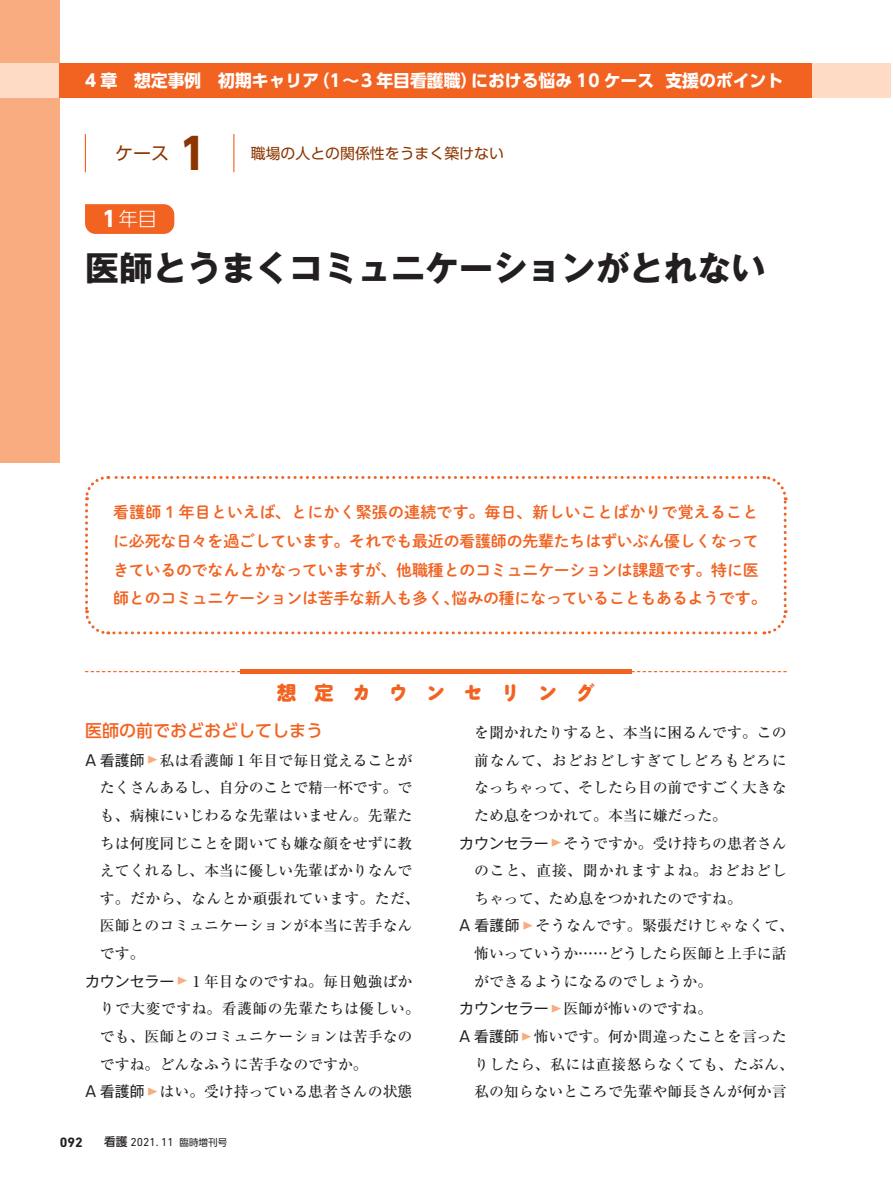
<style>
.page{position:relative;width:893px;height:1191px;background:#fff}
.page>*{position:absolute;margin:0;border:0;box-sizing:border-box;transform-origin:0 0}
.t1{font:700 42.45px "UD Shin Go Pro";color:#8c3500}
.t2{font:700 34.05px "Gothic MB101 Pro";color:#231f20}
.t3{font:800 19.2px "Maru Anti Std";letter-spacing:.95em;color:#f26221}
.t4{font:300 19.2px "UD Shin Go Pro";color:#fff}
.t5{font:18px "UD Shin Go Pro";color:#8c3500}
.t6{font:700 16.95px "UD Shin Go Pro";color:#fff}
.t7{font:500 16.95px "UD Shin Go Pro";color:#f26221}
.t8{font:15.9px/28.7px "Shuei M Go Std B";letter-spacing:-.015em;color:#f26221}
.t9{font:500 14.85px "Ryumin Pro";color:#231f20}
.t10{font:500 14.85px "Ryumin Pro";letter-spacing:.03em;color:#231f20}
.t11{font:500 14.85px "Ryumin Pro";letter-spacing:.025em;color:#231f20}
.t12{font:500 14.85px "Ryumin Pro";letter-spacing:.055em;color:#231f20}
.t13{font:500 14.85px "Ryumin Pro";letter-spacing:.065em;color:#231f20}
.t14{font:14.85px "UD Shin Go Pro";color:#8c3500}
.t15{font:700 13.8px "DIN Next LT Pro";color:#231f20}
.t16{font:11.7px "DIN Next LT Pro";color:#231f20}
.s1{font-weight:700;font-size:21.3px}
.s2{font-family:"UD Shin M Go Pro"}
.s3{font-family:"Gothic MB101 Pro";font-weight:400}
.s4{font-family:"UD Shin Go Pro";font-weight:500}
.s5{font-family:"UD Shin Go Pro";font-size:9.6px}
</style>
<div class="page">
<div style="left:0;top:0;width:60px;height:463px;background:#f8ac7f"></div>
<div style="left:0;top:64px;width:891px;height:34px;background:#fddbc5"></div>
<div style="left:60px;top:64px;width:752px;height:34px;background:#f26221"></div>
<svg style="left:85px;top:476px;width:703px;height:159px"></svg>
<svg style="left:85px;top:204px;width:89px;height:30px;background:#f26728"></svg>
<hr style="left:85px;top:134px;width:1px;height:38px;background:#f26221">
<hr style="left:233px;top:134px;width:1px;height:38px;background:#f26221">
<svg style="left:85px;top:671px;width:702px;height:1px"></svg>
<div style="left:240px;top:669px;width:391px;height:5px;background:#f26221"></div>
<p class="t6" style="left:85px;top:67px;width:700px">4 章　想定事例　初期キャリア（1〜3 年目看護職）における悩み 10 ケース 支援のポイント</p>
<p class="t5" style="left:115px;top:139px;width:56px">ケース</p>
<h1 class="t1" style="left:179px;top:120px;width:30px">1</h1>
<p class="t14" style="left:251px;top:141px;width:254px">職場の人との関係性をうまく築けない</p>
<p class="t4" style="left:102px;top:203px;width:56px"><span class="s1">1</span>年目</p>
<h2 class="t2" style="left:85px;top:240px;width:682px">医師とうまくコミュニケーションがとれない</h2>
<p class="t8" style="left:113px;top:497px;width:655px">看護師 1 年目といえば、とにかく緊張の連続です。毎日、新しいことばかりで覚えることに必死な日々を過ごしています。それでも最近の看護師の先輩たちはずいぶん優しくなってきているのでなんとかなっていますが、他職種とのコミュニケーションは課題です。特に医師とのコミュニケーションは苦手な新人も多く、悩みの種になっていることもあるようです。</p>
<p class="t3" style="left:277px;top:678px;width:319px"><span class="s2">想定</span>カウンセリング</p>
<p class="t9" style="left:474px;top:720px;width:314px">を聞かれたりすると、本当に困るんです。この</p>
<p class="t12" style="left:474px;top:748px;width:314px">前なんて、おどおどしすぎてしどろもどろに</p>
<p class="t9" style="left:474px;top:776px;width:314px">なっちゃって、そしたら目の前ですごく大きな</p>
<p class="t9" style="left:474px;top:803px;width:254px">ため息をつかれて。本当に嫌だった。</p>
<p class="t9" style="left:459px;top:831px;width:329px"><span class="s3">カウンセラー</span><sup>▶</sup>そうですか。受け持ちの患者さん</p>
<p class="t13" style="left:474px;top:859px;width:314px">のこと、直接、聞かれますよね。おどおどし</p>
<p class="t9" style="left:474px;top:886px;width:269px">ちゃって、ため息をつかれたのですね。</p>
<p class="t11" style="left:459px;top:914px;width:336px"><span class="s3">A 看護師</span><sup>▶</sup>そうなんです。緊張だけじゃなくて、</p>
<p class="t9" style="left:474px;top:942px;width:314px">怖いっていうか……どうしたら医師と上手に話</p>
<p class="t9" style="left:474px;top:969px;width:240px">ができるようになるのでしょうか。</p>
<p class="t9" style="left:459px;top:997px;width:254px"><span class="s3">カウンセラー</span><sup>▶</sup>医師が怖いのですね。</p>
<p class="t9" style="left:459px;top:1024px;width:329px"><span class="s3">A 看護師</span><sup>▶</sup>怖いです。何か間違ったことを言った</p>
<p class="t10" style="left:474px;top:1052px;width:321px">りしたら、私には直接怒らなくても、たぶん、</p>
<p class="t9" style="left:474px;top:1080px;width:314px">私の知らないところで先輩や師長さんが何か言</p>
<p class="t7" style="left:85px;top:716px;width:240px">医師の前でおどおどしてしまう</p>
<p class="t9" style="left:85px;top:748px;width:329px"><span class="s3">A 看護師</span><sup>▶</sup>私は看護師 1 年目で毎日覚えることが</p>
<p class="t9" style="left:100px;top:776px;width:314px">たくさんあるし、自分のことで精一杯です。で</p>
<p class="t9" style="left:100px;top:803px;width:314px">も、病棟にいじわるな先輩はいません。先輩た</p>
<p class="t9" style="left:100px;top:831px;width:314px">ちは何度同じことを聞いても嫌な顔をせずに教</p>
<p class="t9" style="left:100px;top:859px;width:314px">えてくれるし、本当に優しい先輩ばかりなんで</p>
<p class="t10" style="left:100px;top:886px;width:321px">す。だから、なんとか頑張れています。ただ、</p>
<p class="t9" style="left:100px;top:914px;width:314px">医師とのコミュニケーションが本当に苦手なん</p>
<p class="t9" style="left:100px;top:942px;width:46px">です。</p>
<p class="t9" style="left:85px;top:969px;width:329px"><span class="s3">カウンセラー</span><sup>▶</sup> 1 年目なのですね。毎日勉強ばか</p>
<p class="t10" style="left:100px;top:997px;width:322px">りで大変ですね。看護師の先輩たちは優しい。</p>
<p class="t9" style="left:100px;top:1024px;width:314px">でも、医師とのコミュニケーションは苦手なの</p>
<p class="t9" style="left:100px;top:1052px;width:269px">ですね。どんなふうに苦手なのですか。</p>
<p class="t9" style="left:85px;top:1080px;width:329px"><span class="s3">A 看護師</span><sup>▶</sup>はい。受け持っている患者さんの状態</p>
<p class="t15" style="left:60px;top:1134px;width:25px">092</p>
<p class="t16" style="left:104px;top:1135px;width:125px"><span class="s4">看護</span> 2021. 11 <span class="s5">臨時増刊号</span></p>
</div>
